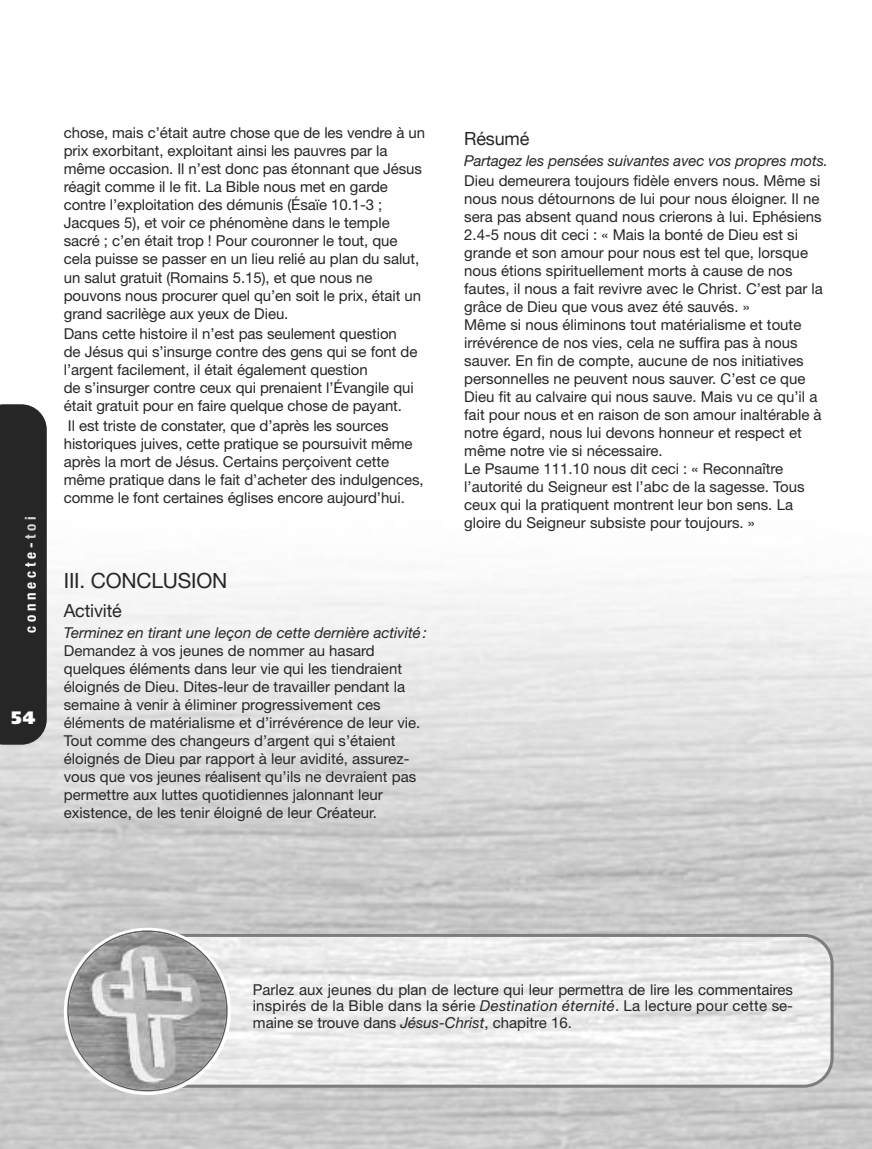
<style>
.page{position:relative;width:872px;height:1149px;background:#fff}
.page>*{position:absolute;margin:0;border:0;box-sizing:border-box;transform-origin:0 0}
.t1{font:21px "Helvetica Neue LT Std";letter-spacing:-.01em;color:#272627}
.t2{font:18px "Helvetica Neue";letter-spacing:-.01em;color:#272627}
.t3{font:900 18px "Frutiger";color:#fff}
.t4{font:15px/18px "Helvetica Neue LT Std";color:#272627}
.t5{font:italic 15px "Helvetica Neue LT Std";color:#272627}
.t6{font:700 condensed 15px "Helvetica Neue";letter-spacing:.25em;color:#fff}
.s1{color:#d4d4d4}
.s2{font-style:italic}
</style>
<div class="page">
<img style="left:0;top:576px;width:872px;height:572px">
<div style="left:0;top:404px;width:47px;height:340px;background:#272627"></div>
<svg style="left:231px;top:933px;width:602px;height:154px"></svg>
<svg style="left:64px;top:927px;width:167px;height:167px"></svg>
<img style="left:69px;top:931px;width:157px;height:158px">
<p class="t6" style="left:21px;top:632px;width:118px;rotate:-90deg">connecte-<span class="s1">toi</span></p>
<p class="t3" style="left:11px;top:710px;width:26px">54</p>
<p class="t4" style="left:64px;top:125px;width:363px">chose, mais c’était autre chose que de les vendre à un prix exorbitant, exploitant ainsi les pauvres par la même occasion. Il n’est donc pas étonnant que Jésus réagit comme il le fit. La Bible nous met en garde contre l’exploitation des démunis (Ésaïe 10.1-3 ; Jacques 5), et voir ce phénomène dans le temple sacré ; c’en était trop ! Pour couronner le tout, que cela puisse se passer en un lieu relié au plan du salut, un salut gratuit (Romains 5.15), et que nous ne pouvons nous procurer quel qu’en soit le prix, était un grand sacrilège aux yeux de Dieu.</p>
<p class="t4" style="left:64px;top:326px;width:355px">Dans cette histoire il n’est pas seulement question de Jésus qui s’insurge contre des gens qui se font de l’argent facilement, il était également question<br>de s’insurger contre ceux qui prenaient l’Évangile qui était gratuit pour en faire quelque chose de payant.</p>
<p class="t4" style="left:64px;top:418px;width:361px">Il est triste de constater, que d’après les sources historiques juives, cette pratique se poursuivit même après la mort de Jésus. Certains perçoivent cette même pratique dans le fait d’acheter des indulgences, comme le font certaines églises encore aujourd’hui.</p>
<h1 class="t1" style="left:64px;top:572px;width:165px">III. CONCLUSION</h1>
<p class="t2" style="left:64px;top:600px;width:60px">Activité</p>
<p class="t5" style="left:64px;top:627px;width:365px">Terminez en tirant une leçon de cette dernière activité:</p>
<p class="t4" style="left:64px;top:643px;width:358px">Demandez à vos jeunes de nommer au hasard quelques éléments dans leur vie qui les tiendraient éloignés de Dieu. Dites-leur de travailler pendant la semaine à venir à éliminer progressivement ces éléments de matérialisme et d’irrévérence de leur vie.<br>Tout comme des changeurs d’argent qui s’étaient éloignés de Dieu par rapport à leur avidité, assurez&shy;vous que vos jeunes réalisent qu’ils ne devraient pas permettre aux luttes quotidiennes jalonnant leur existence, de les tenir éloigné de leur Créateur.</p>
<p class="t2" style="left:464px;top:128px;width:67px">Résumé</p>
<p class="t5" style="left:464px;top:155px;width:365px">Partagez les pensées suivantes avec vos propres mots.</p>
<p class="t4" style="left:464px;top:173px;width:360px">Dieu demeurera toujours fidèle envers nous. Même si nous nous détournons de lui pour nous éloigner. Il ne sera pas absent quand nous crierons à lui. Ephésiens 2.4-5 nous dit ceci : « Mais la bonté de Dieu est si grande et son amour pour nous est tel que, lorsque nous étions spirituellement morts à cause de nos fautes, il nous a fait revivre avec le Christ. C’est par la grâce de Dieu que vous avez été sauvés. »<br>Même si nous éliminons tout matérialisme et toute irrévérence de nos vies, cela ne suffira pas à nous sauver. En fin de compte, aucune de nos initiatives personnelles ne peuvent nous sauver. C’est ce que Dieu fit au calvaire qui nous sauve. Mais vu ce qu’il a fait pour nous et en raison de son amour inaltérable à notre égard, nous lui devons honneur et respect et même notre vie si nécessaire.<br>Le Psaume 111.10 nous dit ceci : « Reconnaître l’autorité du Seigneur est l’abc de la sagesse. Tous ceux qui la pratiquent montrent leur bon sens. La gloire du Seigneur subsiste pour toujours. »</p>
<p class="t4" style="left:253px;top:982px;width:542px;line-height:16.5px;text-align:justify">Parlez aux jeunes du plan de lecture qui leur permettra de lire les commentaires inspirés de la Bible dans la série <span class="s2">Destination éternité</span>. La lecture pour cette se&shy;maine se trouve dans <span class="s2">Jésus-Christ</span>, chapitre 16.</p>
</div>
